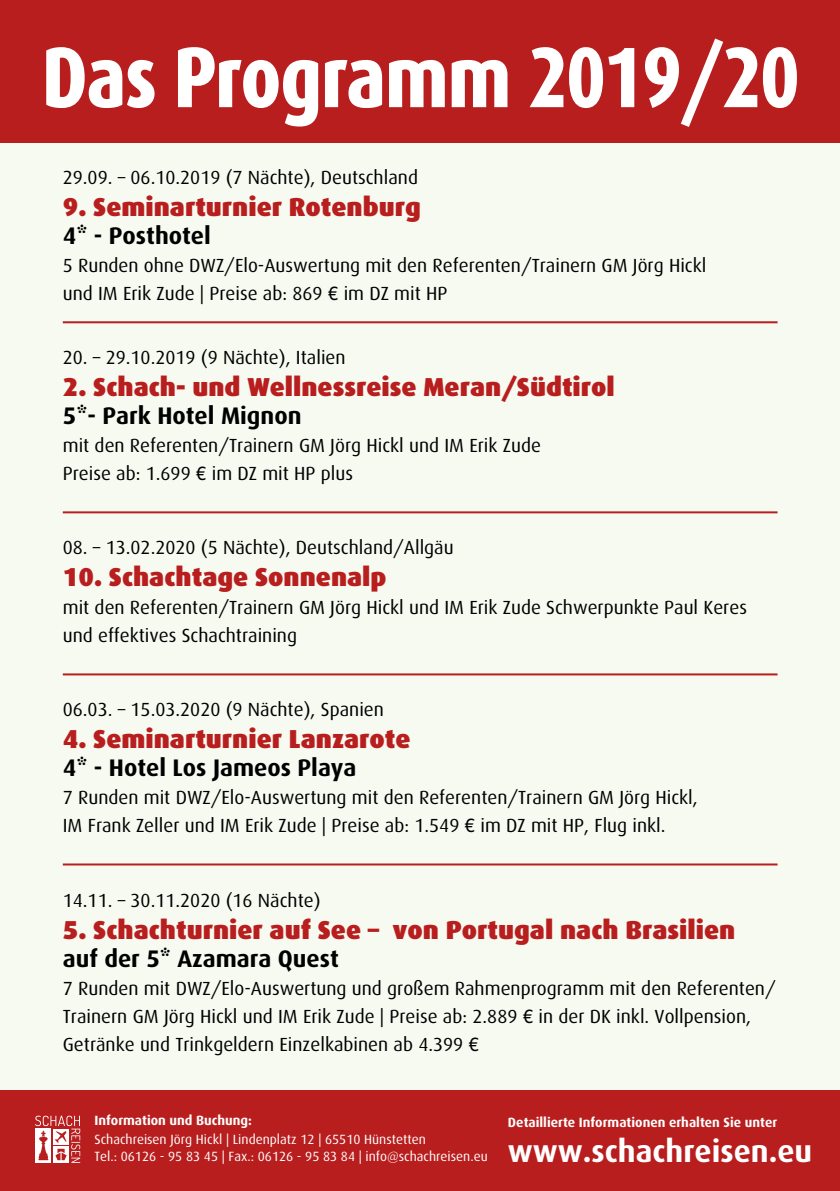
<style>
.page{position:relative;width:840px;height:1191px;background:#fff}
.page>*{position:absolute;margin:0;border:0;box-sizing:border-box;transform-origin:0 0}
.t1{font:800 86px "Dax Condensed";letter-spacing:-.02em;color:#fff}
.t2{font:700 31px "Dax";color:#fff}
.t3{font:900 26px "Dax";color:#b91e1e}
.t4{font:700 24px "Dax";color:#000}
.t5{font:19px/28px "Dax";color:#000}
.t6{font:13.4px/17.8px "Dax";color:#fff}
.t7{font:700 13.4px "Dax";color:#fff}
.s1{font-family:"Helvetica Neue"}
</style>
<div class="page">
<div style="left:0;top:0;width:839px;height:1191px;background:#f6faf1"></div>
<hr style="left:63px;top:321px;width:714px;height:2px;background:#b91e1e">
<hr style="left:63px;top:511px;width:714px;height:2px;background:#b91e1e">
<hr style="left:63px;top:673px;width:714px;height:2px;background:#b91e1e">
<hr style="left:63px;top:863px;width:714px;height:2px;background:#b91e1e">
<div style="left:0;top:0;width:839px;height:142px;background:#b91e1e"></div>
<div style="left:0;top:1090px;width:839px;height:101px;background:#b91e1e"></div>
<svg style="left:35px;top:1115px;width:45px;height:47px"></svg>
<h1 class="t1" style="left:41px;top:29px;width:759px">Das Programm 2019/20</h1>
<p class="t5" style="left:63px;top:164px;width:356px">29.09. – 06.10.2019 (7 Nächte), Deutschland</p>
<h3 class="t3" style="left:63px;top:192px;width:359px">9. Seminarturnier Rotenburg</h3>
<p class="t4" style="left:63px;top:222px;width:149px">4* - Posthotel</p>
<p class="t5" style="left:63px;top:252px;width:644px">5 Runden ohne DWZ/Elo-Auswertung mit den Referenten/Trainern GM Jörg Hickl und IM Erik Zude | Preise ab: 869 <span class="s1">€</span> im DZ mit HP</p>
<p class="t5" style="left:63px;top:344px;width:284px">20. – 29.10.2019 (9 Nächte), Italien</p>
<h3 class="t3" style="left:63px;top:372px;width:553px">2. Schach- und Wellnessreise Meran/Südtirol</h3>
<p class="t4" style="left:63px;top:402px;width:240px">5*- Park Hotel Mignon</p>
<p class="t5" style="left:63px;top:432px;width:479px">mit den Referenten/Trainern GM Jörg Hickl und IM Erik Zude<br>Preise ab: 1.699 <span class="s1">€</span> im DZ mit HP plus</p>
<p class="t5" style="left:63px;top:534px;width:392px">08. – 13.02.2020 (5 Nächte), Deutschland/Allgäu</p>
<h3 class="t3" style="left:63px;top:562px;width:325px">10. Schachtage Sonnenalp</h3>
<p class="t5" style="left:63px;top:594px;width:685px">mit den Referenten/Trainern GM Jörg Hickl und IM Erik Zude Schwerpunkte Paul Keres und effektives Schachtraining</p>
<p class="t5" style="left:63px;top:696px;width:322px">06.03. – 15.03.2020 (9 Nächte), Spanien</p>
<h3 class="t3" style="left:63px;top:724px;width:349px">4. Seminarturnier Lanzarote</h3>
<p class="t4" style="left:63px;top:754px;width:295px">4* - Hotel Los Jameos Playa</p>
<p class="t5" style="left:63px;top:784px;width:636px">7 Runden mit DWZ/Elo-Auswertung mit den Referenten/Trainern GM Jörg Hickl,<br>IM Frank Zeller und IM Erik Zude | Preise ab: 1.549 <span class="s1">€</span> im DZ mit HP, Flug inkl.</p>
<p class="t5" style="left:63px;top:886px;width:259px">14.11. – 30.11.2020 (16 Nächte)</p>
<h3 class="t3" style="left:63px;top:914px;width:673px">5. Schachturnier auf See – von Portugal nach Brasilien</h3>
<p class="t4" style="left:63px;top:944px;width:277px">auf der 5* Azamara Quest</p>
<p class="t5" style="left:63px;top:974px;width:714px">7 Runden mit DWZ/Elo-Auswertung und großem Rahmenprogramm mit den Referenten/<br>Trainern GM Jörg Hickl und IM Erik Zude | Preise ab: 2.889 <span class="s1">€</span> in der DK inkl. Vollpension,<br>Getränke und Trinkgeldern Einzelkabinen ab 4.399 <span class="s1">€</span></p>
<p class="t7" style="left:94px;top:1112px;width:159px">Information und Buchung:</p>
<p class="t6" style="left:94px;top:1130px;width:394px">Schachreisen Jörg Hickl | Lindenplatz 12 | 65510 Hünstetten<br>Tel.: 06126 - 95 83 45 | Fax.: 06126 - 95 83 84 | info@schachreisen.eu</p>
<p class="t7" style="left:507px;top:1115px;width:271px">Detaillierte Informationen erhalten Sie unter</p>
<h2 class="t2" style="left:507px;top:1133px;width:305px">www.schachreisen.eu</h2>
</div>
